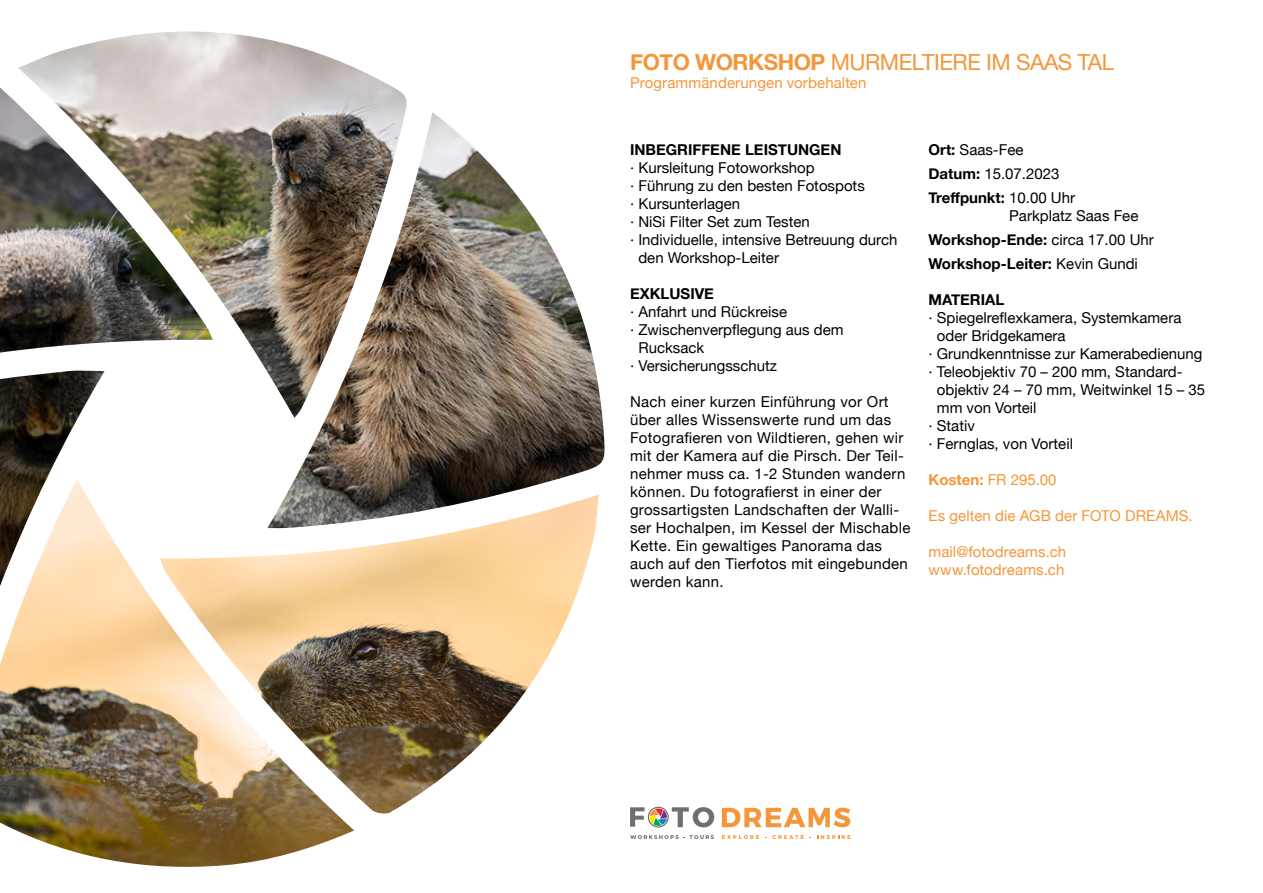
<style>
.page{position:relative;width:1263px;height:893px;background:#fff}
.page>*{position:absolute;margin:0;border:0;box-sizing:border-box;transform-origin:0 0}
.t1{font:22.2px "Helvetica Neue";letter-spacing:-.02em;color:#f4963a}
.t2{font:15px/24px "Helvetica Neue";color:#000}
.t3{font:15px/18px "Helvetica Neue";letter-spacing:.02em;color:#000}
.t4{font:15px/18px "Helvetica Neue";letter-spacing:.005em;color:#f4963a}
.t5{font:700 15px "Helvetica Neue";color:#000}
.s1{font-weight:700}
</style>
<div class="page">
<svg style="left:722px;top:808px;width:128px;height:19px"></svg>
<svg style="left:630px;top:807px;width:84px;height:20px"></svg>
<svg style="left:722px;top:835px;width:37px;height:4px"></svg>
<svg style="left:772px;top:835px;width:39px;height:4px"></svg>
<svg style="left:817px;top:835px;width:33px;height:4px"></svg>
<svg style="left:630px;top:835px;width:84px;height:4px"></svg>
<img style="left:0;top:376px;width:78px;height:104px">
<img style="left:294px;top:112px;width:311px;height:383px">
<img style="left:0;top:87px;width:18px;height:266px">
<img style="left:0;top:480px;width:354px;height:387px">
<img style="left:18px;top:32px;width:390px;height:386px">
<img style="left:160px;top:495px;width:439px;height:320px">
<h1 class="t1" style="left:630px;top:46px;width:486px"><span class="s1">FOTO WORKSHOP</span> MURMELTIERE IM SAAS TAL</h1>
<p class="t4" style="left:630px;top:75px;width:238px">Programmänderungen vorbehalten</p>
<p class="t5" style="left:630px;top:138px;width:213px">INBEGRIFFENE LEISTUNGEN</p>
<p class="t2" style="left:630px;top:156px;width:186px">· Kursleitung Fotoworkshop</p>
<p class="t2" style="left:630px;top:174px;width:236px">· Führung zu den besten Fotospots</p>
<p class="t2" style="left:630px;top:192px;width:112px">· Kursunterlagen</p>
<p class="t2" style="left:630px;top:210px;width:181px">· NiSi Filter Set zum Testen</p>
<p class="t2" style="left:630px;top:228px;width:269px">· Individuelle, intensive Betreuung durch</p>
<p class="t2" style="left:638px;top:246px;width:142px">den Workshop-Leiter</p>
<p class="t5" style="left:630px;top:282px;width:85px">EXKLUSIVE</p>
<p class="t2" style="left:630px;top:300px;width:158px">· Anfahrt und Rückreise</p>
<p class="t2" style="left:630px;top:318px;width:215px">· Zwischenverpflegung aus dem</p>
<p class="t2" style="left:638px;top:336px;width:67px">Rucksack</p>
<p class="t2" style="left:630px;top:354px;width:148px">· Versicherungsschutz</p>
<p class="t3" style="left:630px;top:393px;width:282px">Nach einer kurzen Einführung vor Ort über alles Wissenswerte rund um das Fotografieren von Wildtieren, gehen wir mit der Kamera auf die Pirsch. Der Teil&shy;nehmer muss ca. 1-2 Stunden wandern können. Du fotografierst in einer der grossartigsten Landschaften der Walli&shy;ser Hochalpen, im Kessel der Mischable Kette. Ein gewaltiges Panorama das auch auf den Tierfotos mit eingebunden werden kann.</p>
<p class="t2" style="left:928px;top:138px;width:148px"><span class="s1">Ort:</span> Saas-Fee<br><span class="s1">Datum:</span> 15.07.2023<br><span class="s1">Treffpunkt:</span> 10.00 Uhr</p>
<p class="t2" style="left:928px;top:204px;width:227px;text-indent:81px">Parkplatz Saas Fee<br><span class="s1">Workshop-Ende:</span> circa 17.00 Uhr<br><span class="s1">Workshop-Leiter:</span> Kevin Gundi</p>
<p class="t5" style="left:928px;top:288px;width:77px">MATERIAL</p>
<p class="t2" style="left:928px;top:306px;width:254px">· Spiegelreflexkamera, Systemkamera</p>
<p class="t2" style="left:937px;top:324px;width:130px">oder Bridgekamera</p>
<p class="t2" style="left:928px;top:342px;width:275px">· Grundkenntnisse zur Kamerabedienung</p>
<p class="t2" style="left:928px;top:360px;width:256px">· Teleobjektiv 70 – 200 mm, Standard-</p>
<p class="t2" style="left:937px;top:378px;width:270px">objektiv 24 – 70 mm, Weitwinkel 15 – 35</p>
<p class="t2" style="left:937px;top:396px;width:101px">mm von Vorteil</p>
<p class="t2" style="left:928px;top:414px;width:48px">· Stativ</p>
<p class="t2" style="left:928px;top:432px;width:146px">· Fernglas, von Vorteil</p>
<p class="t4" style="left:928px;top:471px;width:130px"><span class="s1">Kosten:</span> FR 295.00</p>
<p class="t4" style="left:928px;top:507px;width:266px">Es gelten die AGB der FOTO DREAMS.</p>
<p class="t4" style="left:928px;top:543px;width:139px">mail@fotodreams.ch www.fotodreams.ch</p>
</div>
